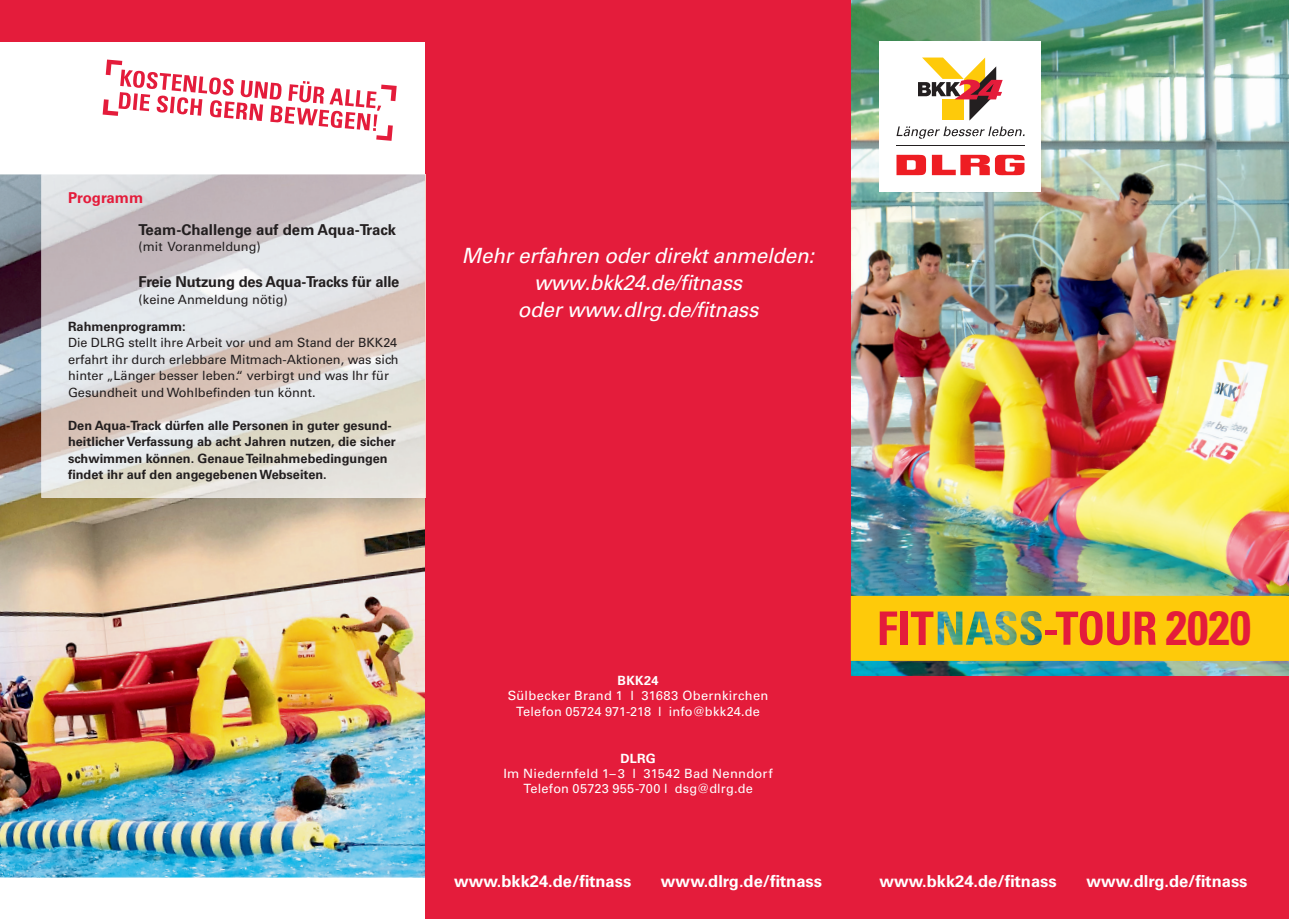
<style>
.page{position:relative;width:1289px;height:919px;background:#fff}
.page>*{position:absolute;margin:0;border:0;box-sizing:border-box;transform-origin:0 0}
.t1{font:700 condensed 48px "Univers LT Std";color:#e41c3b}
.t2{font:italic 21px/27px "Univers LT Std";letter-spacing:-.01em;color:#fff;text-align:center}
.t3{font:700 16.5px "Univers LT Std";color:#fff}
.t4{font:700 15px "Univers LT Std";letter-spacing:-.01em;color:#231f20}
.t5{font:700 15px "Univers LT Std";color:#e41c3b}
.t6{font:12.75px/16.5px "Univers LT Std";color:#231f20}
.t7{font:700 12.75px/16.5px "Univers LT Std";color:#231f20}
.t8{font:12.75px/15.3px "Univers LT Std";letter-spacing:.02em;color:#fff;text-align:center}
.t9{font:700 12.75px "Univers LT Std";letter-spacing:.015em;color:#fff}
</style>
<div class="page">
<img style="left:0;top:174px;width:41px;height:156px">
<img style="left:0;top:330px;width:63px;height:547px">
<img style="left:0;top:387px;width:52px;height:490px">
<img style="left:63px;top:497px;width:362px;height:380px">
<img style="left:850px;top:0;width:438px;height:676px">
<div style="left:850px;top:676px;width:438px;height:242px;background:#e41c3b"></div>
<div style="left:425px;top:0;width:425px;height:918px;background:#e41c3b"></div>
<div style="left:879px;top:41px;width:162px;height:150px;background:#fff"></div>
<svg style="left:896px;top:58px;width:128px;height:81px"></svg>
<svg style="left:896px;top:155px;width:128px;height:20px"></svg>
<hr style="left:896px;top:145px;width:128px;height:1px;background:#231f20">
<svg style="left:850px;top:595px;width:438px;height:65px;background:#edb419"></svg>
<div style="left:0;top:0;width:425px;height:41px;background:#e41c3b"></div>
<img style="left:41px;top:174px;width:384px;height:323px">
<svg style="left:103px;top:60px;width:293px;height:81px"></svg>
<p class="t5" style="left:68px;top:189px;width:77px">Programm</p>
<p class="t4" style="left:139px;top:220px;width:259px">Team-Challenge auf dem Aqua-Track</p>
<p class="t6" style="left:139px;top:238px;width:124px">(mit Voranmeldung)</p>
<p class="t4" style="left:139px;top:273px;width:262px">Freie Nutzung des Aqua-Tracks für alle</p>
<p class="t6" style="left:139px;top:291px;width:151px">(keine Anmeldung nötig)</p>
<p class="t7" style="left:68px;top:318px;width:119px">Rahmenprogramm:</p>
<p class="t6" style="left:68px;top:334px;width:332px">Die DLRG stellt ihre Arbeit vor und am Stand der BKK24 erfahrt ihr durch erlebbare Mitmach-Aktionen, was sich hinter „Länger besser leben.“ verbirgt und was Ihr für Gesundheit und Wohlbefinden tun könnt.</p>
<p class="t7" style="left:68px;top:417px;width:329px">Den Aqua-Track dürfen alle Personen in guter gesund&shy;heitlicher Verfassung ab acht Jahren nutzen, die sicher schwimmen können. Genaue Teilnahmebedingungen findet ihr auf den angegebenen Webseiten.</p>
<h2 class="t2" style="left:462px;top:242px;width:354px">Mehr erfahren oder direkt anmelden: www.bkk24.de/fitnass<br>oder www.dlrg.de/fitnass</h2>
<p class="t9" style="left:617px;top:673px;width:42px">BKK24</p>
<p class="t8" style="left:507px;top:688px;width:262px">Sülbecker Brand 1 l 31683 Obernkirchen<br>Telefon 05724 971-218 l info@bkk24.de</p>
<p class="t9" style="left:620px;top:750px;width:37px">DLRG</p>
<p class="t8" style="left:503px;top:765px;width:271px">Im Niedernfeld 1– 3 l 31542 Bad Nenndorf<br>Telefon 05723 955-700 l dsg@dlrg.de</p>
<h1 class="t1" style="left:1165px;top:598px;width:87px">2020</h1>
<p class="t3" style="left:454px;top:871px;width:179px">www.bkk24.de/fitnass</p>
<p class="t3" style="left:661px;top:871px;width:163px">www.dlrg.de/fitnass</p>
<p class="t3" style="left:879px;top:871px;width:179px">www.bkk24.de/fitnass</p>
<p class="t3" style="left:1086px;top:871px;width:163px">www.dlrg.de/fitnass</p>
</div>
